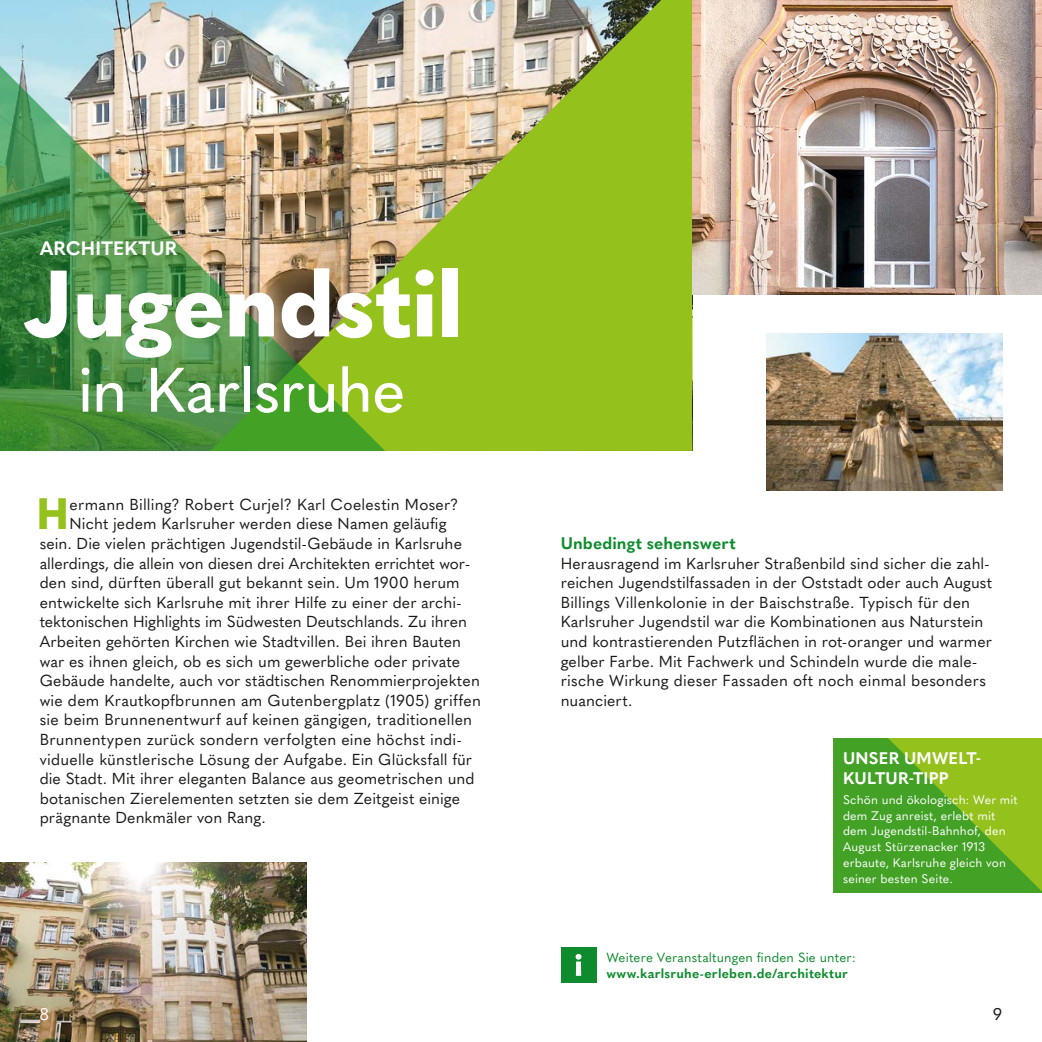
<style>
.page{position:relative;width:1042px;height:1042px;background:#fff}
.page>*{position:absolute;margin:0;border:0;box-sizing:border-box;transform-origin:0 0}
.t1{font:800 92.92px "Quasimoda";letter-spacing:-.01em;color:#fff}
.t2{font:500 61.95px "Quasimoda";letter-spacing:-.015em;color:#fff}
.t3{font:800 43.4px "Quasimoda";color:#94c11c}
.t4{font:700 19.25px "Quasimoda";letter-spacing:.01em;color:#fff}
.t5{font:700 16.62px/19.6px "Quasimoda";letter-spacing:.015em;color:#fff}
.t6{font:700 16.62px "Quasimoda";letter-spacing:.005em;color:#0e8c2d}
.t7{font:16.62px "Quasimoda";color:#fff}
.t8{font:16.62px "Quasimoda";color:#1a1a18}
.t9{font:15.75px/19.6px "Quasimoda";letter-spacing:.005em;color:#1a1a18}
.t10{font:13.12px "Quasimoda";letter-spacing:.015em;color:#0e8c2d}
.t11{font:700 13.12px "Quasimoda";letter-spacing:.015em;color:#0e8c2d}
.t12{font:12.25px/15.8px "Quasimoda";letter-spacing:.015em;color:#fff}
</style>
<div class="page">
<svg style="left:561px;top:947px;width:35px;height:35px"></svg>
<svg style="left:833px;top:738px;width:209px;height:154px;background:#60ac22"></svg>
<img style="left:0;top:0;width:210px;height:51px">
<svg style="left:210px;top:0;width:482px;height:451px;background:#9fbf46"></svg>
<img style="left:0;top:51px;width:461px;height:400px">
<img style="left:0;top:862px;width:306px;height:180px">
<img style="left:692px;top:0;width:350px;height:294px">
<img style="left:767px;top:333px;width:235px;height:157px">
<p class="t4" style="left:40px;top:233px;width:139px">ARCHITEKTUR</p>
<h1 class="t1" style="left:23px;top:231px;width:442px">Jugendstil</h1>
<h2 class="t2" style="left:78px;top:342px;width:329px">in Karlsruhe</h2>
<h3 class="t3" style="left:37px;top:480px;width:34px">H</h3>
<p class="t9" style="left:70px;top:493px;width:390px">ermann Billing? Robert Curjel? Karl Coelestin Moser?</p>
<p class="t9" style="left:70px;top:513px;width:378px">Nicht jedem Karlsruher werden diese Namen geläufig</p>
<p class="t9" style="left:40px;top:532px;width:424px">sein. Die vielen prächtigen Jugendstil-Gebäude in Karlsruhe</p>
<p class="t9" style="left:40px;top:552px;width:432px">allerdings, die allein von diesen drei Architekten errichtet wor-</p>
<p class="t9" style="left:40px;top:572px;width:421px">den sind, dürften überall gut bekannt sein. Um 1900 herum</p>
<p class="t9" style="left:40px;top:591px;width:423px">entwickelte sich Karlsruhe mit ihrer Hilfe zu einer der archi-</p>
<p class="t9" style="left:40px;top:611px;width:429px">tektonischen Highlights im Südwesten Deutschlands. Zu ihren</p>
<p class="t9" style="left:40px;top:630px;width:423px">Arbeiten gehörten Kirchen wie Stadtvillen. Bei ihren Bauten</p>
<p class="t9" style="left:40px;top:650px;width:422px">war es ihnen gleich, ob es sich um gewerbliche oder private</p>
<p class="t9" style="left:40px;top:670px;width:442px">Gebäude handelte, auch vor städtischen Renommierprojekten</p>
<p class="t9" style="left:40px;top:689px;width:443px">wie dem Krautkopfbrunnen am Gutenbergplatz (1905) griffen</p>
<p class="t9" style="left:40px;top:709px;width:434px">sie beim Brunnenentwurf auf keinen gängigen, traditionellen</p>
<p class="t9" style="left:40px;top:728px;width:423px">Brunnentypen zurück sondern verfolgten eine höchst indi-</p>
<p class="t9" style="left:40px;top:748px;width:434px">viduelle künstlerische Lösung der Aufgabe. Ein Glücksfall für</p>
<p class="t9" style="left:40px;top:767px;width:436px">die Stadt. Mit ihrer eleganten Balance aus geometrischen und</p>
<p class="t9" style="left:40px;top:787px;width:422px">botanischen Zierelementen setzten sie dem Zeitgeist einige</p>
<p class="t9" style="left:40px;top:807px;width:227px">prägnante Denkmäler von Rang.</p>
<p class="t6" style="left:561px;top:530px;width:176px">Unbedingt sehenswert</p>
<p class="t9" style="left:561px;top:552px;width:433px">Herausragend im Karlsruher Straßenbild sind sicher die zahl&shy;reichen Jugendstilfassaden in der Oststadt oder auch August Billings Villenkolonie in der Baischstraße. Typisch für den Karlsruher Jugendstil war die Kombinationen aus Naturstein und kontrastierenden Putzflächen in rot-oranger und warmer gelber Farbe. Mit Fachwerk und Schindeln wurde die male&shy;rische Wirkung dieser Fassaden oft noch einmal besonders nuanciert.</p>
<p class="t5" style="left:843px;top:747px;width:140px">UNSER UMWELT-<br>KULTUR-TIPP</p>
<p class="t12" style="left:843px;top:791px;width:176px">Schön und ökologisch: Wer mit dem Zug anreist, erlebt mit dem Jugendstil-Bahnhof, den<br>August Stürzenacker 1913 erbaute, Karlsruhe gleich von seiner besten Seite.</p>
<p class="t10" style="left:606px;top:947px;width:251px">Weitere Veranstaltungen finden Sie unter:</p>
<p class="t11" style="left:606px;top:963px;width:243px">www.karlsruhe-erleben.de/architektur</p>
<p class="t7" style="left:40px;top:1001px;width:11px">8</p>
<p class="t8" style="left:993px;top:1001px;width:11px">9</p>
</div>
